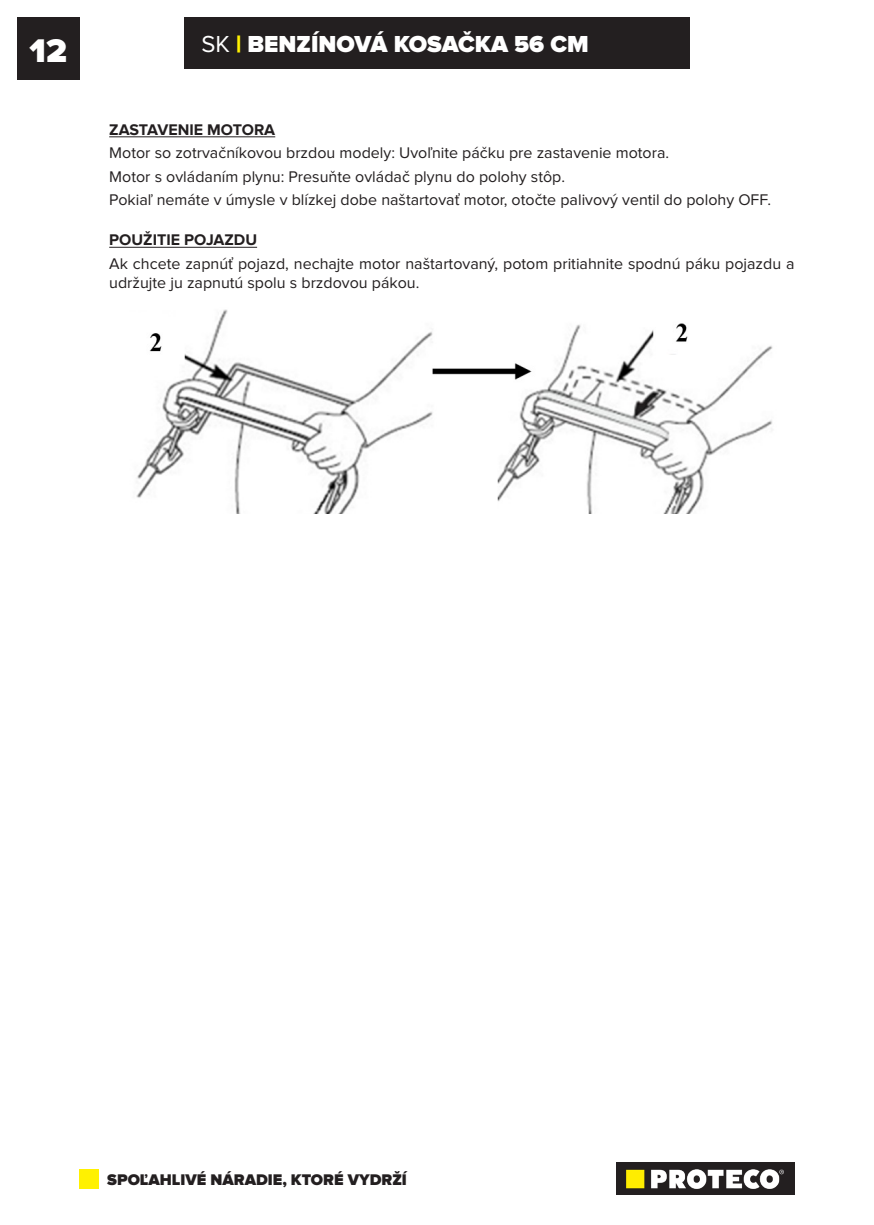
<style>
.page{position:relative;width:874px;height:1225px;background:#fff}
.page>*{position:absolute;margin:0;border:0;box-sizing:border-box;transform-origin:0 0}
.t1{font:900 34px "Proxima Nova";color:#fff}
.t2{font:900 24px "Proxima Nova";color:#fff}
.t3{font:16px/19.2px "Proxima Nova";color:#231f20}
.t4{font:700 16px "Proxima Nova";color:#231f20}
.t5{font:900 16px "Proxima Nova";color:#231f20}
.s1{font-weight:400}
.s2{color:#fff101}
</style>
<div class="page">
<div style="left:17px;top:17px;width:62px;height:62px;background:#231f20"></div>
<img style="left:616px;top:1162px;width:178px;height:33px">
<div style="left:79px;top:1169px;width:20px;height:19px;background:#fff101"></div>
<div style="left:184px;top:17px;width:505px;height:51px;background:#231f20"></div>
<hr style="left:109px;top:136px;width:166px;height:1px;background:#231f20">
<hr style="left:109px;top:247px;width:148px;height:1px;background:#231f20">
<img style="left:136px;top:309px;width:637px;height:204px">
<h1 class="t1" style="left:30px;top:31px;width:39px">12</h1>
<h2 class="t2" style="left:201px;top:30px;width:388px"><span class="s1">SK</span> <span class="s2">|</span> BENZÍNOVÁ KOSAČKA 56 CM</h2>
<p class="t4" style="left:109px;top:120px;width:167px">ZASTAVENIE MOTORA</p>
<p class="t3" style="left:109px;top:144px;width:561px">Motor so zotrvačníkovou brzdou modely: Uvoľnite páčku pre zastavenie motora.</p>
<p class="t3" style="left:109px;top:167px;width:457px">Motor s ovládaním plynu: Presuňte ovládač plynu do polohy stôp.</p>
<p class="t3" style="left:109px;top:191px;width:663px">Pokiaľ nemáte v úmysle v blízkej dobe naštartovať motor, otočte palivový ventil do polohy OFF.</p>
<p class="t4" style="left:109px;top:231px;width:149px">POUŽITIE POJAZDU</p>
<p class="t3" style="left:109px;top:254px;width:686px">Ak chcete zapnúť pojazd, nechajte motor naštartovaný, potom pritiahnite spodnú páku pojazdu a udržujte ju zapnutú spolu s brzdovou pákou.</p>
<p class="t5" style="left:107px;top:1170px;width:301px">SPOĽAHLIVÉ NÁRADIE, KTORÉ VYDRŽÍ</p>
</div>
